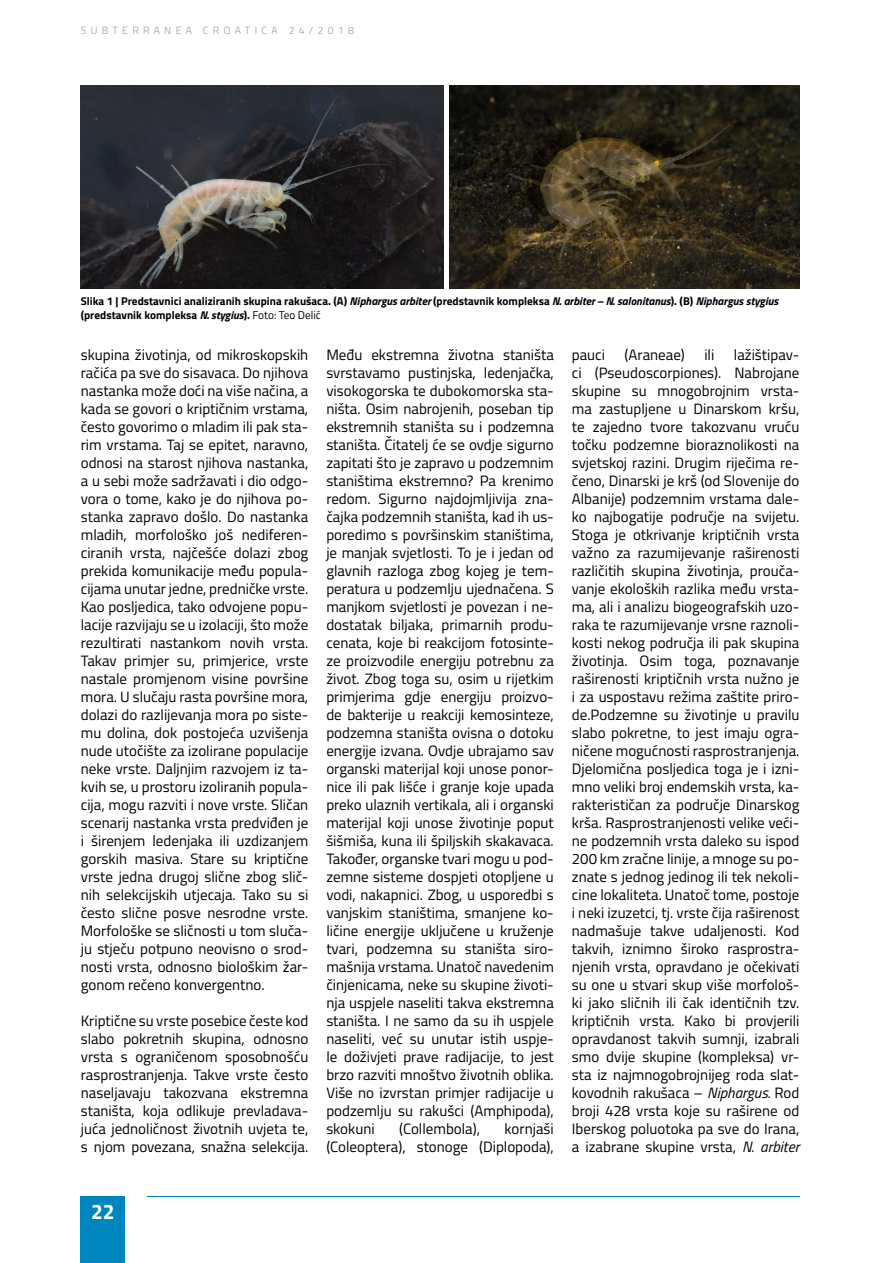
<style>
.page{position:relative;width:893px;height:1263px;background:#fff}
.page>*{position:absolute;margin:0;border:0;box-sizing:border-box;transform-origin:0 0}
.t1{font:700 21px "Titillium";color:#fff}
.t2{font:15px/18px "Titillium";color:#000;text-align:justify}
.t3{font:700 11.25px/13.5px "Titillium";color:#000}
.t4{font:300 10.5px "Titillium";letter-spacing:.41em;color:#9d9d9c}
.s1{font-style:italic}
.s2{font-weight:400}
</style>
<div class="page">
<hr style="left:147px;top:1196px;width:652px;height:1px;background:#0086be">
<div style="left:81px;top:1196px;width:44px;height:67px;background:#0086be"></div>
<img style="left:81px;top:85px;width:362px;height:203px">
<img style="left:449px;top:85px;width:350px;height:203px">
<p class="t4" style="left:81px;top:23px;width:275px">SUBTERRANEA CROATICA 24/2018</p>
<p class="t3" style="left:81px;top:294px;width:699px">Slika 1 | Predstavnici analiziranih skupina rakušaca. (A) <span class="s1">Niphargus arbiter</span> (predstavnik kompleksa <span class="s1">N. arbiter – N. salonitanus</span>). (B) <span class="s1">Niphargus stygius </span>(predstavnik kompleksa <span class="s1">N. stygius</span>). <span class="s2">Foto: Teo Delić</span></p>
<p class="t2" style="left:81px;top:345px;width:229px">skupina životinja, od mikroskopskih račića pa sve do sisavaca. Do njihova nastanka može doći na više načina, a kada se govori o kriptičnim vrstama, često govorimo o mladim ili pak sta&shy;rim vrstama. Taj se epitet, naravno, odnosi na starost njihova nastanka, a u sebi može sadržavati i dio odgo&shy;vora o tome, kako je do njihova po&shy;stanka zapravo došlo. Do nastanka mladih, morfološko još nediferen&shy;ciranih vrsta, najčešće dolazi zbog prekida komunikacije među popula&shy;cijama unutar jedne, predničke vrste.<br>Kao posljedica, tako odvojene popu&shy;lacije razvijaju se u izolaciji, što može rezultirati nastankom novih vrsta.<br>Takav primjer su, primjerice, vrste nastale promjenom visine površine mora. U slučaju rasta površine mora, dolazi do razlijevanja mora po siste&shy;mu dolina, dok postojeća uzvišenja nude utočište za izolirane populacije neke vrste. Daljnjim razvojem iz ta&shy;kvih se, u prostoru izoliranih popula&shy;cija, mogu razviti i nove vrste. Sličan scenarij nastanka vrsta predviđen je i širenjem ledenjaka ili uzdizanjem gorskih masiva. Stare su kriptične vrste jedna drugoj slične zbog slič&shy;nih selekcijskih utjecaja. Tako su si često slične posve nesrodne vrste.<br>Morfološke se sličnosti u tom sluča&shy;ju stječu potpuno neovisno o srod&shy;nosti vrsta, odnosno biološkim žar&shy;gonom rečeno konvergentno.</p>
<p class="t2" style="left:81px;top:1011px;width:229px">Kriptične su vrste posebice česte kod slabo pokretnih skupina, odnosno vrsta s ograničenom sposobnošću rasprostranjenja. Takve vrste često naseljavaju takozvana ekstremna staništa, koja odlikuje prevladava&shy;juća jednoličnost životnih uvjeta te, s njom povezana, snažna selekcija.</p>
<p class="t2" style="left:326px;top:345px;width:229px">Među ekstremna životna staništa svrstavamo pustinjska, ledenjačka, visokogorska te dubokomorska sta&shy;ništa. Osim nabrojenih, poseban tip ekstremnih staništa su i podzemna staništa. Čitatelj će se ovdje sigurno zapitati što je zapravo u podzemnim staništima ekstremno? Pa krenimo redom. Sigurno najdojmljivija zna&shy;čajka podzemnih staništa, kad ih us&shy;poredimo s površinskim staništima, je manjak svjetlosti. To je i jedan od glavnih razloga zbog kojeg je tem&shy;peratura u podzemlju ujednačena. S manjkom svjetlosti je povezan i ne&shy;dostatak biljaka, primarnih produ&shy;cenata, koje bi reakcijom fotosinte&shy;ze proizvodile energiju potrebnu za život. Zbog toga su, osim u rijetkim primjerima gdje energiju proizvo&shy;de bakterije u reakciji kemosinteze, podzemna staništa ovisna o dotoku energije izvana. Ovdje ubrajamo sav organski materijal koji unose ponor&shy;nice ili pak lišće i granje koje upada preko ulaznih vertikala, ali i organski materijal koji unose životinje poput šišmiša, kuna ili špiljskih skakavaca.<br>Također, organske tvari mogu u pod&shy;zemne sisteme dospjeti otopljene u vodi, nakapnici. Zbog, u usporedbi s vanjskim staništima, smanjene ko&shy;ličine energije uključene u kruženje tvari, podzemna su staništa siro&shy;mašnija vrstama. Unatoč navedenim činjenicama, neke su skupine životi&shy;nja uspjele naseliti takva ekstremna staništa. I ne samo da su ih uspjele naseliti, već su unutar istih uspje&shy;le doživjeti prave radijacije, to jest brzo razviti mnoštvo životnih oblika.<br>Više no izvrstan primjer radijacije u podzemlju su rakušci (Amphipoda), skokuni</p>
<p class="t2" style="left:399px;top:1119px;width:82px">(Collembola),</p>
<p class="t2" style="left:326px;top:1119px;width:229px;text-align:right">kornjaši<br>(Coleoptera), stonoge (Diplopoda),</p>
<p class="t2" style="left:572px;top:345px;width:35px">pauci</p>
<p class="t2" style="left:625px;top:345px;width:62px">(Araneae)</p>
<p class="t2" style="left:704px;top:345px;width:12px">ili</p>
<p class="t2" style="left:572px;top:345px;width:229px;text-indent:162px">lažištipav&shy;ci (Pseudoscorpiones). Nabrojane skupine su mnogobrojnim vrsta&shy;ma zastupljene u Dinarskom kršu, te zajedno tvore takozvanu vruću točku podzemne bioraznolikosti na svjetskoj razini. Drugim riječima re&shy;čeno, Dinarski je krš (od Slovenije do Albanije) podzemnim vrstama dale&shy;ko najbogatije područje na svijetu.<br>Stoga je otkrivanje kriptičnih vrsta važno za razumijevanje raširenosti različitih skupina životinja, prouča&shy;vanje ekoloških razlika među vrsta&shy;ma, ali i analizu biogeografskih uzo&shy;raka te razumijevanje vrsne raznoli&shy;kosti nekog područja ili pak skupina životinja. Osim toga, poznavanje raširenosti kriptičnih vrsta nužno je i za uspostavu režima zaštite priro&shy;de.Podzemne su životinje u pravilu slabo pokretne, to jest imaju ogra&shy;ničene mogućnosti rasprostranjenja.<br>Djelomična posljedica toga je i izni&shy;mno veliki broj endemskih vrsta, ka&shy;rakterističan za područje Dinarskog krša. Rasprostranjenosti velike veći&shy;ne podzemnih vrsta daleko su ispod 200 km zračne linije, a mnoge su po&shy;znate s jednog jedinog ili tek nekoli&shy;cine lokaliteta. Unatoč tome, postoje i neki izuzetci, tj. vrste čija raširenost nadmašuje takve udaljenosti. Kod takvih, iznimno široko rasprostra&shy;njenih vrsta, opravdano je očekivati su one u stvari skup više morfološ&shy;ki jako sličnih ili čak identičnih tzv. kriptičnih vrsta. Kako bi provjerili opravdanost takvih sumnji, izabrali smo dvije skupine (kompleksa) vr&shy;sta iz najmnogobrojnijeg roda slat&shy;kovodnih rakušaca – <span class="s1">Niphargus.</span> Rod broji 428 vrsta koje su raširene od Iberskog poluotoka pa sve do Irana, a izabrane skupine vrsta, <span class="s1">N. arbiter</span></p>
<h1 class="t1" style="left:91px;top:1195px;width:25px">22</h1>
</div>
